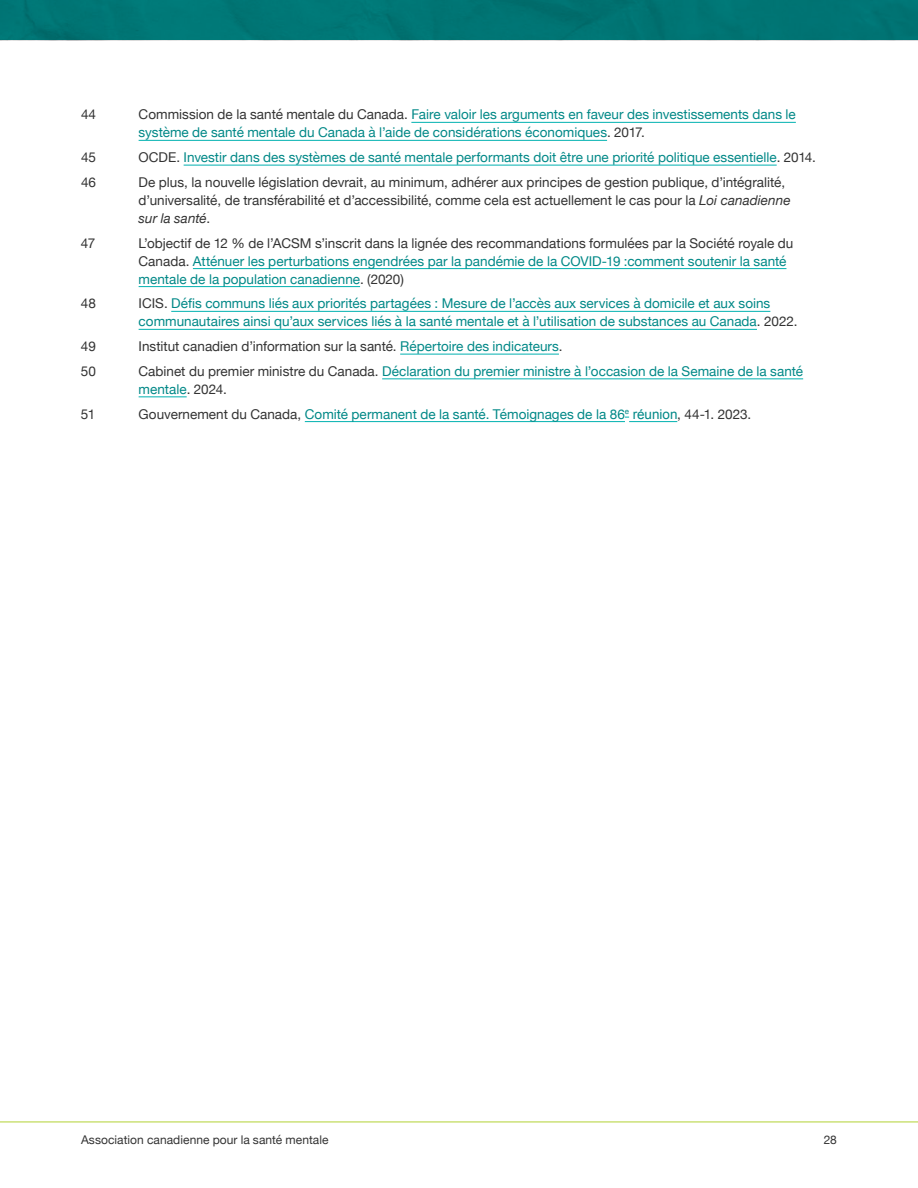
<style>
.page{position:relative;width:918px;height:1188px;background:#fff}
.page>*{position:absolute;margin:0;border:0;box-sizing:border-box;transform-origin:0 0}
.t1{font:13.5px/18px "Helvetica Neue";color:#008887}
.t2{font:13.5px/18px "Helvetica Neue";color:#333}
.t3{font:12px "Helvetica Neue";letter-spacing:.005em;color:#333}
.s1{color:#333}
.s2{font-style:italic}
.s3{color:#008887}
.s4{font-family:"Arial"}
</style>
<div class="page">
<hr style="left:0;top:1122px;width:918px;height:1px;background:#b2d234">
<div style="left:0;top:0;width:918px;height:40px;background:#007574"></div>
<hr style="left:411px;top:122px;width:385px;height:1px;background:#00b1b0">
<hr style="left:139px;top:140px;width:468px;height:1px;background:#00b1b0">
<hr style="left:184px;top:165px;width:593px;height:1px;background:#00b1b0">
<hr style="left:193px;top:268px;width:593px;height:1px;background:#00b1b0">
<hr style="left:139px;top:286px;width:221px;height:1px;background:#00b1b0">
<hr style="left:171px;top:311px;width:599px;height:1px;background:#00b1b0">
<hr style="left:139px;top:329px;width:618px;height:1px;background:#00b1b0">
<hr style="left:400px;top:354px;width:159px;height:1px;background:#00b1b0">
<hr style="left:382px;top:378px;width:421px;height:1px;background:#00b1b0">
<hr style="left:139px;top:396px;width:48px;height:1px;background:#00b1b0">
<hr style="left:305px;top:421px;width:320px;height:1px;background:#00b1b0">
<hr style="left:629px;top:421px;width:48px;height:1px;background:#00b1b0">
<p class="t2" style="left:81px;top:106px;width:17px">44</p>
<p class="t1" style="left:139px;top:106px;width:659px"><span class="s1">Commission de la santé mentale du Canada.</span> Faire valoir les arguments en faveur des investissements dans le système de santé mentale du Canada à l’aide de considérations économiques<span class="s1">. 2017.</span></p>
<p class="t2" style="left:81px;top:149px;width:17px">45</p>
<p class="t1" style="left:139px;top:149px;width:679px"><span class="s1">OCDE.</span> Investir dans des systèmes de santé mentale performants doit être une priorité politique essentielle<span class="s1">. 2014.</span></p>
<p class="t2" style="left:81px;top:174px;width:17px">46</p>
<p class="t2" style="left:139px;top:174px;width:653px">De plus, la nouvelle législation devrait, au minimum, adhérer aux principes de gestion publique, d’intégralité, d’universalité, de transférabilité et d’accessibilité, comme cela est actuellement le cas pour la <span class="s2">Loi canadienne sur la santé</span>.</p>
<p class="t2" style="left:81px;top:235px;width:16px">47</p>
<p class="t1" style="left:139px;top:235px;width:656px"><span class="s1">L’objectif de 12 % de l’ACSM s’inscrit dans la lignée des recommandations formulées par la Société royale du<br>Canada.</span> Atténuer les perturbations engendrées par la pandémie de la COVID-19 :comment soutenir la santé mentale de la population canadienne<span class="s1">. (2020)</span></p>
<p class="t2" style="left:81px;top:295px;width:17px">48</p>
<p class="t1" style="left:139px;top:295px;width:660px"><span class="s1">ICIS.</span> Défis communs liés aux priorités partagées : Mesure de l’accès aux services à domicile et aux soins communautaires ainsi qu’aux services liés à la santé mentale et à l’utilisation de substances au Canada<span class="s1">. 2022.</span></p>
<p class="t2" style="left:81px;top:338px;width:16px">49</p>
<p class="t2" style="left:139px;top:338px;width:426px">Institut canadien d’information sur la santé. <span class="s3">Répertoire des indicateurs</span>.</p>
<p class="t2" style="left:81px;top:363px;width:16px">50</p>
<p class="t1" style="left:139px;top:363px;width:666px"><span class="s1">Cabinet du premier ministre du Canada.</span> Déclaration du premier ministre à l’occasion de la Semaine de la santé mentale<span class="s1">. 2024.</span></p>
<p class="t2" style="left:81px;top:406px;width:16px">51</p>
<p class="t1" style="left:139px;top:406px;width:614px"><span class="s1">Gouvernement du Canada,</span> Comité permanent de la santé. Témoignages de la 86<sup>e</sup> <span class="s4">réunion</span><span class="s1">, 44-1. 2023.</span></p>
<p class="t3" style="left:81px;top:1131px;width:249px">Association canadienne pour la santé mentale</p>
<p class="t3" style="left:824px;top:1131px;width:15px">28</p>
</div>
